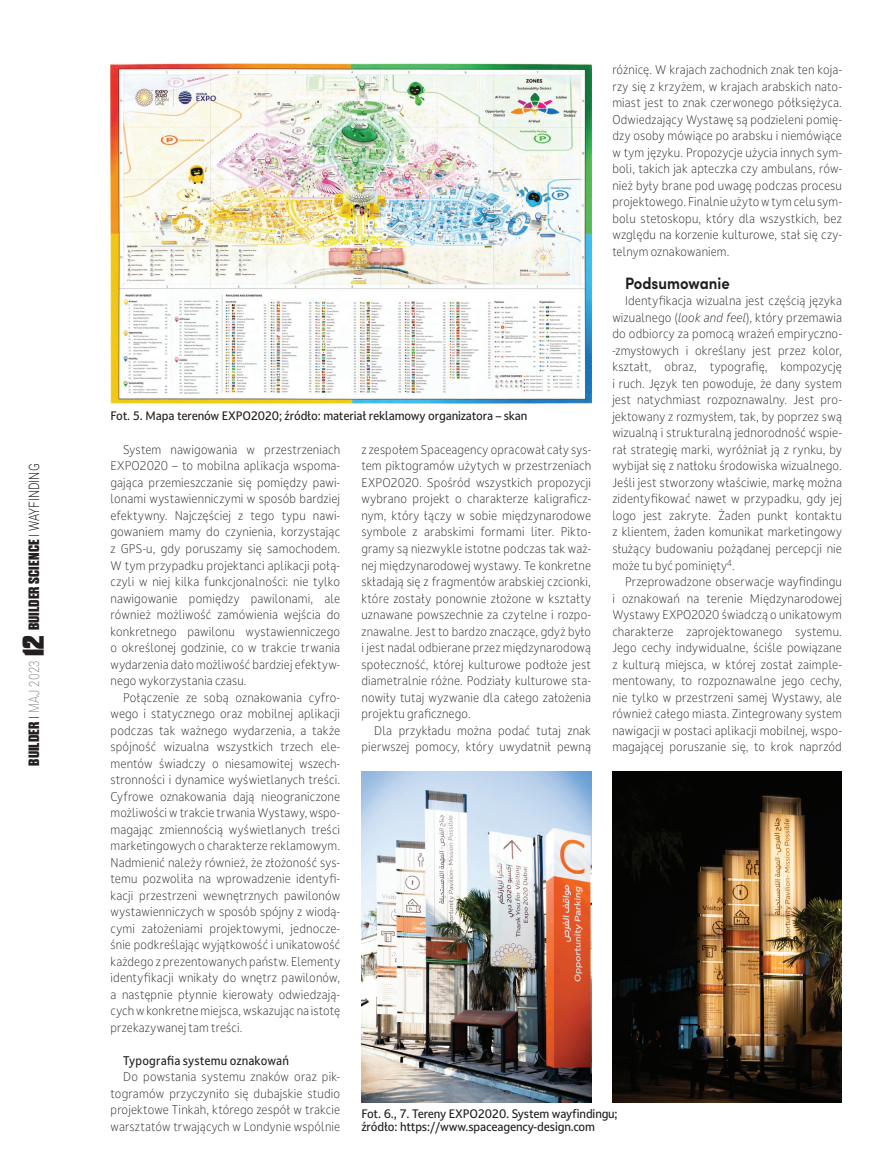
<style>
.page{position:relative;width:893px;height:1170px;background:#fff}
.page>*{position:absolute;margin:0;border:0;box-sizing:border-box;transform-origin:0 0}
.SRODTYTUL{font:700 16.5px "Sofia Pro";color:#231f20;scale:.9 1}
.t1{font:700 expanded 15px "Dharma Gothic E";letter-spacing:.005em;color:#231f20;scale:1.25 1}
.TEKST_PODSTAWOWY{font:300 12px/16.5px "Darkmode On CC";letter-spacing:.01em;color:#231f20;text-align:justify;scale:.93 1}
.TEKST_PODSTAWOWY-2{font:300 12px/16.5px "Darkmode On CC";letter-spacing:.01em;color:#231f20;text-align:justify;scale:.92 1}
.PODTYTUL{font:500 12px "Darkmode On CC";letter-spacing:.01em;color:#231f20;scale:.92 1}
.FOTO_PODPIS{font:500 11.7px/13.5px "Darkmode On CC";letter-spacing:-.015em;color:#231f20;scale:.95 1}
.s1{font-family:"Roboto";font-weight:300;font-stretch:normal;font-size:14.25px}
.s2{font-family:"Roboto";font-weight:300;font-stretch:normal;font-size:14.25px;color:#939598}
.s3{font-weight:800;font-stretch:normal;font-size:30px}
.s4{font-style:italic}
</style>
<div class="page">
<img style="left:111px;top:64px;width:480px;height:341px">
<img style="left:361px;top:771px;width:230px;height:331px">
<img style="left:612px;top:771px;width:230px;height:331px">
<p class="t1" style="left:26px;top:765px;width:243px;rotate:-90deg">BUILDER <span class="s1">I</span> <span class="s2">MAJ 2023</span> <span class="s3">12</span> BUILDER SCIENCE <span class="s1">I WAYFINDING</span></p>
<p class="TEKST_PODSTAWOWY" style="left:612px;top:61px;width:248px">różnicę. W krajach zachodnich znak ten koja&shy;rzy się z krzyżem, w krajach arabskich nato&shy;miast jest to znak czerwonego półksiężyca.<br>Odwiedzający Wystawę są podzieleni pomię&shy;dzy osoby mówiące po arabsku i niemówiące w tym języku. Propozycje użycia innych sym&shy;boli, takich jak apteczka czy ambulans, rów&shy;nież były brane pod uwagę podczas procesu projektowego. Finalnie użyto w tym celu sym&shy;bolu stetoskopu, który dla wszystkich, bez względu na korzenie kulturowe, stał się czy&shy;telnym oznakowaniem.</p>
<p class="SRODTYTUL" style="left:625px;top:270px;width:118px">Podsumowanie</p>
<p class="TEKST_PODSTAWOWY" style="left:612px;top:292px;width:248px;text-indent:13px">Identyfikacja wizualna jest częścią języka wizualnego (<span class="s4">look and feel</span>), który przemawia do odbiorcy za pomocą wrażeń empiryczno--zmysłowych i określany jest przez kolor, kształt, obraz, typografię, kompozycję i ruch. Język ten powoduje, że dany system jest natychmiast rozpoznawalny. Jest pro&shy;jektowany z rozmysłem, tak, by poprzez swą wizualną i strukturalną jednorodność wspie&shy;rał strategię marki, wyróżniał ją z rynku, by wybijał się z natłoku środowiska wizualnego.<br>Jeśli jest stworzony właściwie, markę można zidentyfikować nawet w przypadku, gdy jej logo jest zakryte. Żaden punkt kontaktu z klientem, żaden komunikat marketingowy służący budowaniu pożądanej percepcji nie może tu być pominięty<sup>4</sup>.</p>
<p class="TEKST_PODSTAWOWY" style="left:612px;top:573px;width:248px;text-indent:13px">Przeprowadzone obserwacje wayfindingu i oznakowań na terenie Międzynarodowej Wystawy EXPO2020 świadczą o unikatowym charakterze zaprojektowanego systemu.<br>Jego cechy indywidualne, ściśle powiązane z kulturą miejsca, w której został zaimple&shy;mentowany, to rozpoznawalne jego cechy, nie tylko w przestrzeni samej Wystawy, ale również całego miasta. Zintegrowany system nawigacji w postaci aplikacji mobilnej, wspo&shy;magającej poruszanie się, to krok naprzód</p>
<p class="FOTO_PODPIS" style="left:111px;top:408px;width:440px">Fot. 5. Mapa terenów EXPO2020; źródło: materiał reklamowy organizatora – skan</p>
<p class="TEKST_PODSTAWOWY" style="left:111px;top:441px;width:248px;text-indent:13px">System nawigowania w przestrzeniach EXPO2020 – to mobilna aplikacja wspoma&shy;gająca przemieszczanie się pomiędzy pawi&shy;lonami wystawienniczymi w sposób bardziej efektywny. Najczęściej z tego typu nawi&shy;gowaniem mamy do czynienia, korzystając z GPS-u, gdy poruszamy się samochodem.<br>W tym przypadku projektanci aplikacji połą&shy;czyli w niej kilka funkcjonalności: nie tylko nawigowanie pomiędzy pawilonami, ale również możliwość zamówienia wejścia do konkretnego pawilonu wystawienniczego o określonej godzinie, co w trakcie trwania wydarzenia dało możliwość bardziej efektyw&shy;nego wykorzystania czasu.</p>
<p class="TEKST_PODSTAWOWY" style="left:111px;top:688px;width:248px;text-indent:13px">Połączenie ze sobą oznakowania cyfro&shy;wego i statycznego oraz mobilnej aplikacji podczas tak ważnego wydarzenia, a także spójność wizualna wszystkich trzech ele&shy;mentów świadczy o niesamowitej wszech&shy;stronności i dynamice wyświetlanych treści.<br>Cyfrowe oznakowania dają nieograniczone możliwości w trakcie trwania Wystawy, wspo&shy;magając zmiennością wyświetlanych treści marketingowych o charakterze reklamowym.<br>Nadmienić należy również, że złożoność sys&shy;temu pozwoliła na wprowadzenie identyfi&shy;kacji przestrzeni wewnętrznych pawilonów wystawienniczych w sposób spójny z wiodą&shy;cymi założeniami projektowymi, jednocze&shy;śnie podkreślając wyjątkowość i unikatowość każdego z prezentowanych państw. Elementy identyfikacji wnikały do wnętrz pawilonów, a następnie płynnie kierowały odwiedzają&shy;cych w konkretne miejsca, wskazując na istotę przekazywanej tam treści.</p>
<p class="PODTYTUL" style="left:123px;top:1052px;width:182px">Typografia systemu oznakowań</p>
<p class="TEKST_PODSTAWOWY" style="left:111px;top:1068px;width:248px;text-indent:13px">Do powstania systemu znaków oraz pik&shy;togramów przyczyniło się dubajskie studio projektowe Tinkah, którego zespół w trakcie warsztatów trwających w Londynie wspólnie</p>
<p class="TEKST_PODSTAWOWY-2" style="left:361px;top:441px;width:251px">z zespołem Spaceagency opracował cały sys&shy;tem piktogramów użytych w przestrzeniach EXPO2020. Spośród wszystkich propozycji wybrano projekt o charakterze kaligraficz&shy;nym, który łączy w sobie międzynarodowe symbole z arabskimi formami liter. Pikto&shy;gramy są niezwykle istotne podczas tak waż&shy;nej międzynarodowej wystawy. Te konkretne składają się z fragmentów arabskiej czcionki, które zostały ponownie złożone w kształty uznawane powszechnie za czytelne i rozpo&shy;znawalne. Jest to bardzo znaczące, gdyż było i jest nadal odbierane przez międzynarodową społeczność, której kulturowe podłoże jest diametralnie różne. Podziały kulturowe sta&shy;nowiły tutaj wyzwanie dla całego założenia projektu graficznego.</p>
<p class="TEKST_PODSTAWOWY" style="left:361px;top:721px;width:248px;text-align:right">Dla przykładu można podać tutaj znak pierwszej pomocy, który uwydatnił pewną</p>
<p class="FOTO_PODPIS" style="left:361px;top:1106px;width:271px">Fot. 6., 7. Tereny EXPO2020. System wayfindingu; źródło: https://www.spaceagency-design.com</p>
</div>
